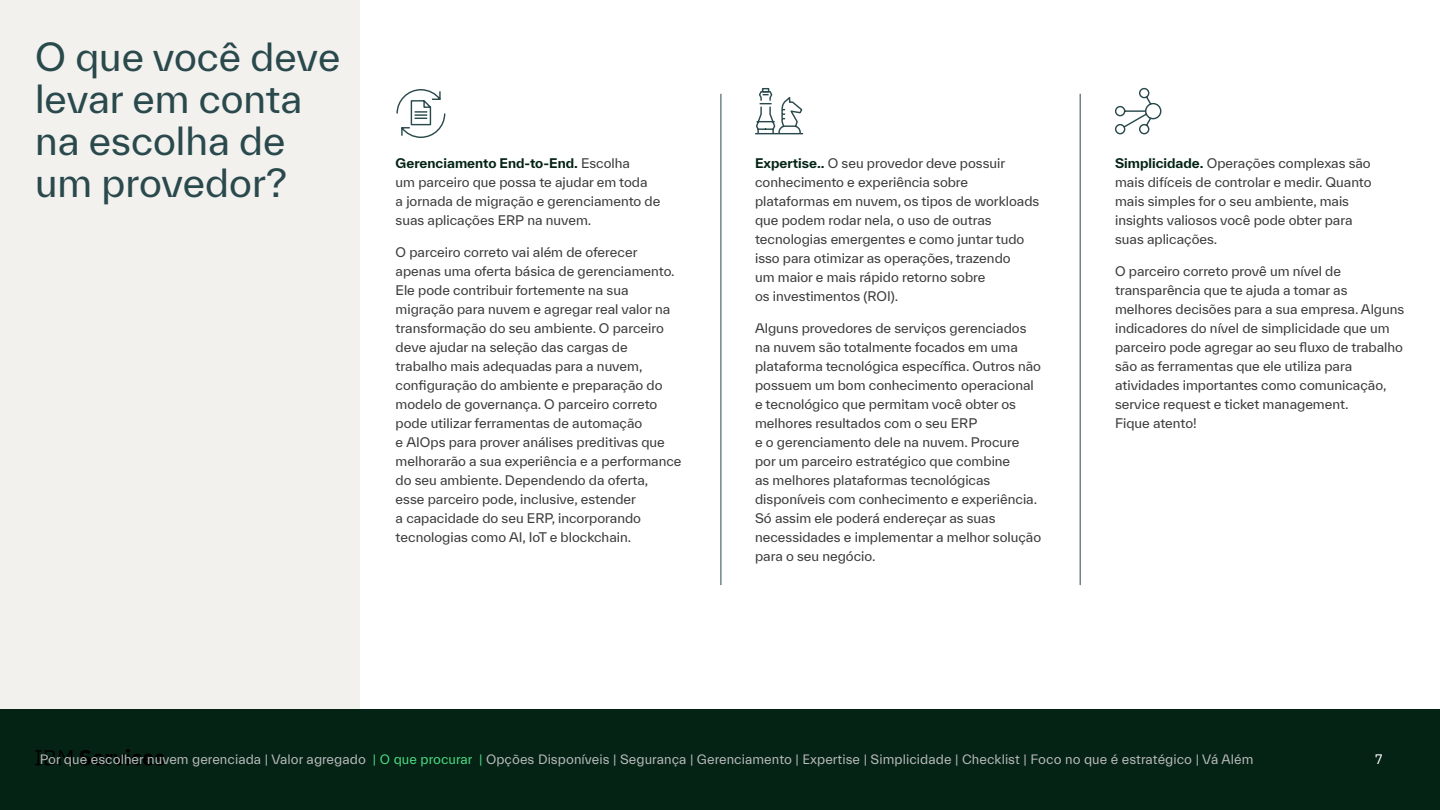
<style>
.page{position:relative;width:1440px;height:810px;background:#fff}
.page>*{position:absolute;margin:0;border:0;box-sizing:border-box;transform-origin:0 0}
.t1{font:37.5px/42px "TWK Everett";color:#2a494c}
.t2{font:13.8px "Everett";letter-spacing:.005em;color:#bbb}
.t3{font:13.65px "IBM Plex Sans";color:#fff}
.t4{font:12.9px/19px "TWK Everett";color:#3d3c3c}
.s1{font-weight:700;color:#042315}
.s2{color:#4cdd84}
</style>
<div class="page">
<div style="left:0;top:0;width:360px;height:710px;background:#f2f1ee"></div>
<div style="left:0;top:710px;width:1440px;height:100px;background:#042315"></div>
<svg style="left:35px;top:750px;width:37px;height:15px"></svg>
<svg style="left:80px;top:749px;width:84px;height:17px"></svg>
<hr style="left:720px;top:94px;width:1px;height:491px;background:#2a494c">
<hr style="left:1080px;top:94px;width:1px;height:491px;background:#2a494c">
<svg style="left:755px;top:88px;width:49px;height:47px"></svg>
<svg style="left:1115px;top:87px;width:47px;height:48px"></svg>
<svg style="left:396px;top:89px;width:50px;height:49px"></svg>
<h1 class="t1" style="left:35px;top:36px;width:307px">O que você deve levar em conta na escolha de um provedor?</h1>
<p class="t4" style="left:396px;top:153px;width:266px"><span class="s1">Gerenciamento End-to-End.</span> Escolha<br>um parceiro que possa te ajudar em toda<br>a jornada de migração e gerenciamento de suas aplicações ERP na nuvem.</p>
<p class="t4" style="left:396px;top:243px;width:287px">O parceiro correto vai além de oferecer apenas uma oferta básica de gerenciamento.<br>Ele pode contribuir fortemente na sua migração para nuvem e agregar real valor na transformação do seu ambiente. O parceiro deve ajudar na seleção das cargas de trabalho mais adequadas para a nuvem, configuração do ambiente e preparação do modelo de governança. O parceiro correto pode utilizar ferramentas de automação<br>e AIOps para prover análises preditivas que melhorarão a sua experiência e a performance do seu ambiente. Dependendo da oferta,<br>esse parceiro pode, inclusive, estender<br>a capacidade do seu ERP, incorporando tecnologias como AI, IoT e blockchain.</p>
<p class="t4" style="left:755px;top:153px;width:286px"><span class="s1">Expertise..</span> O seu provedor deve possuir conhecimento e experiência sobre plataformas em nuvem, os tipos de workloads que podem rodar nela, o uso de outras tecnologias emergentes e como juntar tudo isso para otimizar as operações, trazendo<br>um maior e mais rápido retorno sobre<br>os investimentos (ROI).</p>
<p class="t4" style="left:755px;top:319px;width:288px">Alguns provedores de serviços gerenciados na nuvem são totalmente focados em uma plataforma tecnológica específica. Outros não possuem um bom conhecimento operacional e tecnológico que permitam você obter os melhores resultados com o seu ERP<br>e o gerenciamento dele na nuvem. Procure por um parceiro estratégico que combine<br>as melhores plataformas tecnológicas disponíveis com conhecimento e experiência.<br>Só assim ele poderá endereçar as suas necessidades e implementar a melhor solução para o seu negócio.</p>
<p class="t4" style="left:1115px;top:153px;width:258px"><span class="s1">Simplicidade.</span> Operações complexas são mais difíceis de controlar e medir. Quanto mais simples for o seu ambiente, mais insights valiosos você pode obter para suas aplicações.</p>
<p class="t4" style="left:1115px;top:262px;width:291px">O parceiro correto provê um nível de transparência que te ajuda a tomar as melhores decisões para a sua empresa. Alguns indicadores do nível de simplicidade que um parceiro pode agregar ao seu fluxo de trabalho são as ferramentas que ele utiliza para atividades importantes como comunicação, service request e ticket management.<br>Fique atento!</p>
<p class="t2" style="left:40px;top:752px;width:1215px">Por que escolher nuvem gerenciada | Valor agregado <span class="s2">| O que procurar |</span> Opções Disponíveis | Segurança | Gerenciamento | Expertise | Simplicidade | Checklist | Foco no que é estratégico | Vá Além</p>
<p class="t3" style="left:1375px;top:749px;width:10px">7</p>
</div>
